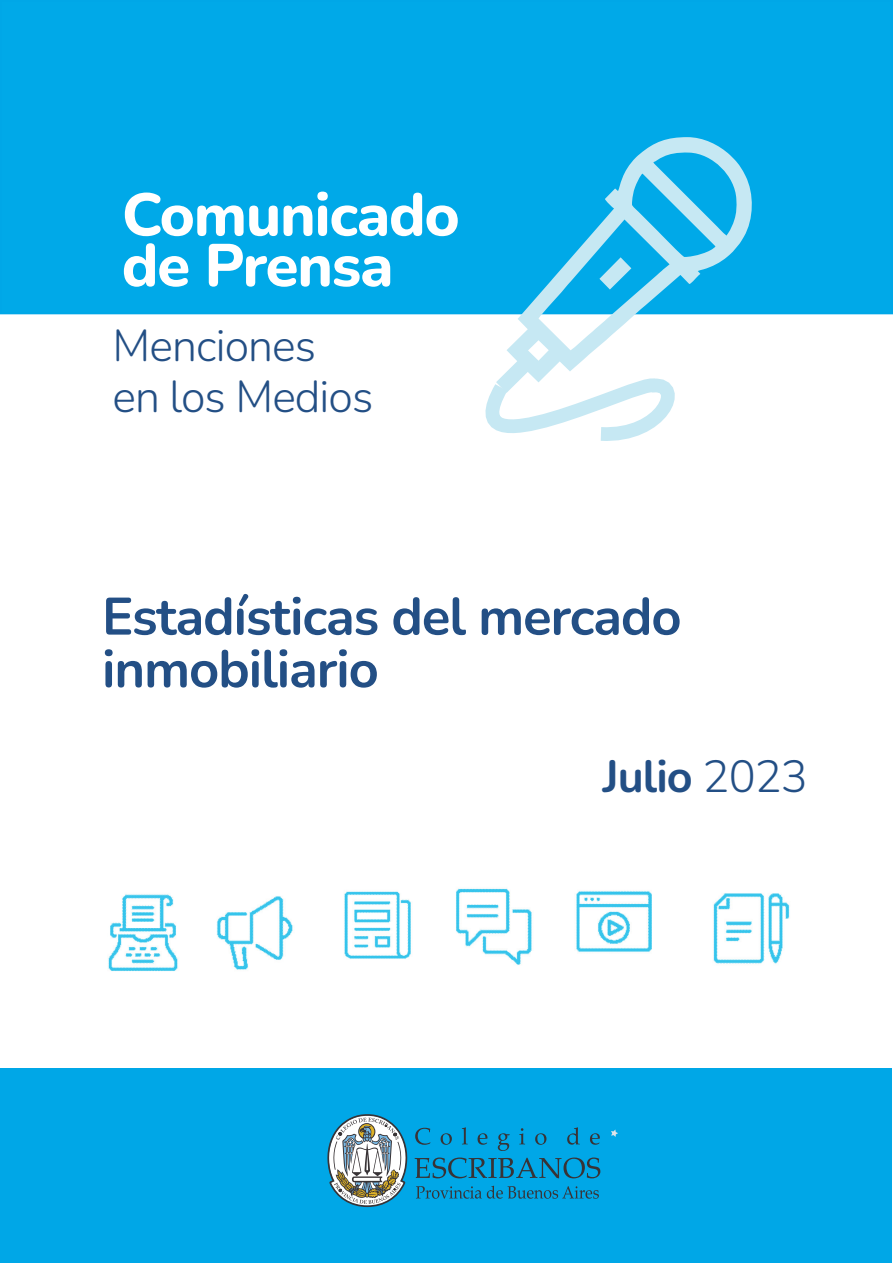
<style>
.page{position:relative;width:893px;height:1263px;background:#fff}
.page>*{position:absolute;margin:0;border:0;box-sizing:border-box;transform-origin:0 0}
.t1{font:800 60px "Nunito";letter-spacing:-.02em;color:#fff}
.t2{font:700 52.5px/52.5px "Nunito";letter-spacing:-.02em;color:#234f85}
.t3{font:700 45px "Nunito";letter-spacing:-.02em;color:#234f85}
.t4{font:300 44.55px "Nunito";letter-spacing:-.02em;color:#234f85}
.s1{font-weight:300}
</style>
<div class="page">
<div style="left:1px;top:1px;width:891px;height:313px;background:#00a9e8"></div>
<div style="left:0;top:0;width:893px;height:314px;border:2px solid #00a7e7"></div>
<svg style="left:496px;top:137px;width:256px;height:232px"></svg>
<svg style="left:599px;top:257px;width:32px;height:33px"></svg>
<svg style="left:485px;top:369px;width:190px;height:72px"></svg>
<div style="left:1px;top:1068px;width:891px;height:195px;background:#00a7e7"></div>
<svg style="left:327px;top:1114px;width:81px;height:93px"></svg>
<svg style="left:415px;top:1157px;width:185px;height:21px"></svg>
<svg style="left:416px;top:1186px;width:183px;height:13px"></svg>
<svg style="left:415px;top:1128px;width:15px;height:17px"></svg>
<svg style="left:441px;top:1133px;width:11px;height:12px"></svg>
<svg style="left:462px;top:1127px;width:6px;height:17px"></svg>
<svg style="left:478px;top:1133px;width:9px;height:12px"></svg>
<svg style="left:498px;top:1133px;width:12px;height:18px"></svg>
<svg style="left:519px;top:1128px;width:6px;height:16px"></svg>
<svg style="left:535px;top:1133px;width:11px;height:12px"></svg>
<svg style="left:567px;top:1127px;width:13px;height:17px"></svg>
<svg style="left:590px;top:1133px;width:10px;height:12px"></svg>
<svg style="left:611px;top:1129px;width:7px;height:8px"></svg>
<img style="left:108px;top:888px;width:682px;height:84px">
<p class="t1" style="left:122px;top:173px;width:339px">Comunicado</p>
<p class="t1" style="left:122px;top:224px;width:273px">de Prensa</p>
<p class="t4" style="left:113px;top:315px;width:205px">Menciones</p>
<p class="t4" style="left:113px;top:365px;width:262px">en los Medios</p>
<p class="t2" style="left:102px;top:588px;width:581px">Estadísticas del mercado inmobiliario</p>
<p class="t3" style="left:603px;top:745px;width:207px">Julio <span class="s1">2023</span></p>
</div>
